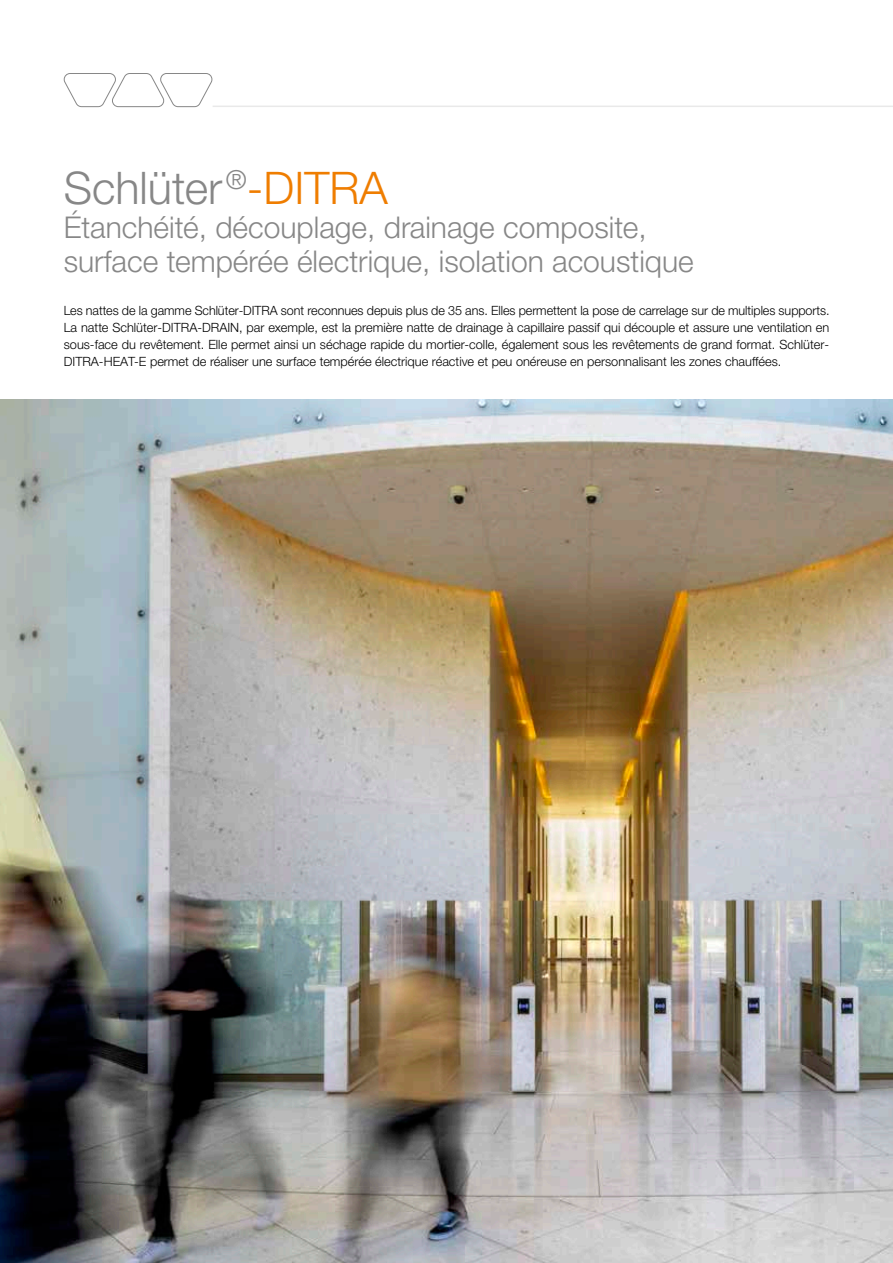
<style>
.page{position:relative;width:893px;height:1263px;background:#fff}
.page>*{position:absolute;margin:0;border:0;box-sizing:border-box;transform-origin:0 0}
.t1{font:300 45px "Helvetica Neue LTW1 G";color:#878787}
.t2{font:300 30px/34px "Helvetica Neue LTW1 G";color:#878787}
.t3{font:300 12.75px/17px "Helvetica Neue LTW1 G";color:#000;text-align:justify}
.s1{color:#ef7d00}
</style>
<div class="page">
<svg style="left:64px;top:73px;width:148px;height:34px"></svg>
<hr style="left:213px;top:106px;width:680px;height:1px;background:#e9e9e9">
<img style="left:0;top:400px;width:893px;height:863px">
<h1 class="t1" style="left:64px;top:161px;width:326px">Schlüter <sup>®</sup><span class="s1">-DITRA</span></h1>
<h2 class="t2" style="left:64px;top:210px;width:632px">Étanchéité, découplage, drainage composite, surface tempérée électrique, isolation acoustique</h2>
<p class="t3" style="left:64px;top:302px;width:767px">Les nattes de la gamme Schlüter-DITRA sont reconnues depuis plus de 35 ans. Elles permettent la pose de carrelage sur de multiples supports.<br>La natte Schlüter-DITRA-DRAIN, par exemple, est la première natte de drainage à capillaire passif qui découple et assure une ventilation en sous-face du revêtement. Elle permet ainsi un séchage rapide du mortier-colle, également sous les revêtements de grand format. Schlüter-DITRA-HEAT-E permet de réaliser une surface tempérée électrique réactive et peu onéreuse en personnalisant les zones chauffées.</p>
</div>
